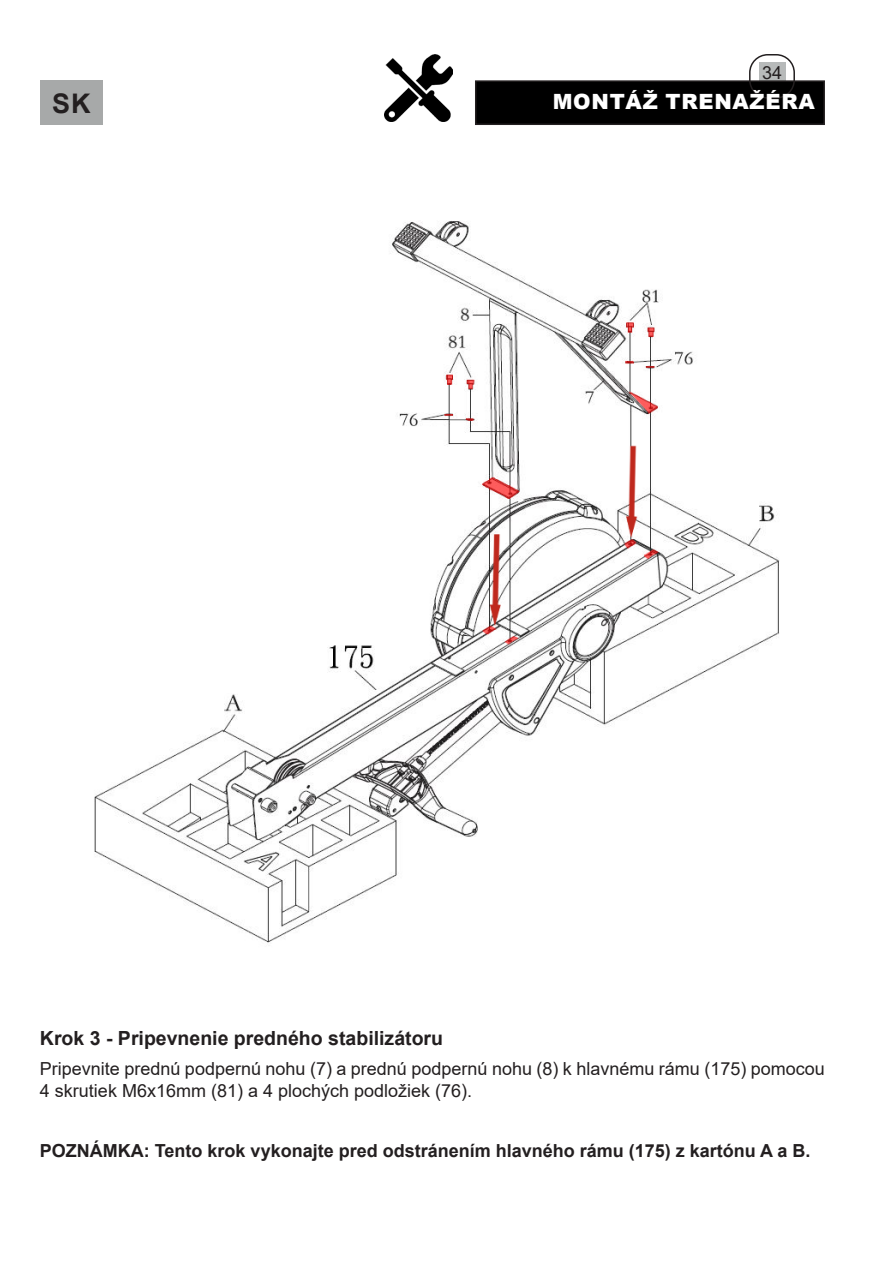
<style>
.page{position:relative;width:893px;height:1263px;background:#fff}
.page>*{position:absolute;margin:0;border:0;box-sizing:border-box;transform-origin:0 0}
.t1{font:700 27px "Arial";color:#231f20}
.t2{font:900 21px "Arial";letter-spacing:.035em;color:#fff}
.Ztucneni{font:700 19.5px "Arial";color:#231f20}
.Nadpisy{font:18px/21.6px "Arial";color:#231f20}
.Nadpisy-2{font:700 18px "Arial";color:#231f20}
</style>
<div class="page">
<div style="left:759px;top:62px;width:27px;height:21px;background:#b7baba"></div>
<div style="left:476px;top:81px;width:348px;height:43px;background:#000"></div>
<div style="left:475px;top:80px;width:350px;height:45px;border:2px solid #231f20"></div>
<div style="left:749px;top:54px;width:46px;height:45px;border:2px solid #231f20;border-radius:18px"></div>
<img style="left:384px;top:54px;width:68px;height:68px">
<div style="left:40px;top:80px;width:63px;height:45px;background:#a7a9a9"></div>
<img style="left:94px;top:221px;width:685px;height:722px">
<p class="Nadpisy" style="left:762px;top:61px;width:22px">34</p>
<h1 class="t1" style="left:52px;top:84px;width:40px">SK</h1>
<p class="t2" style="left:553px;top:87px;width:264px">MONTÁŽ TRENAŽÉRA</p>
<p class="Ztucneni" style="left:40px;top:1024px;width:405px">Krok 3 - Pripevnenie predného stabilizátoru</p>
<p class="Nadpisy" style="left:40px;top:1058px;width:786px">Pripevnite prednú podpernú nohu (7) a prednú podpernú nohu (8) k hlavnému rámu (175) pomocou<br>4 skrutiek M6x16mm (81) a 4 plochých podložiek (76).</p>
<p class="Nadpisy-2" style="left:40px;top:1138px;width:772px">POZNÁMKA: Tento krok vykonajte pred odstránením hlavného rámu (175) z kartónu A a B.</p>
</div>
